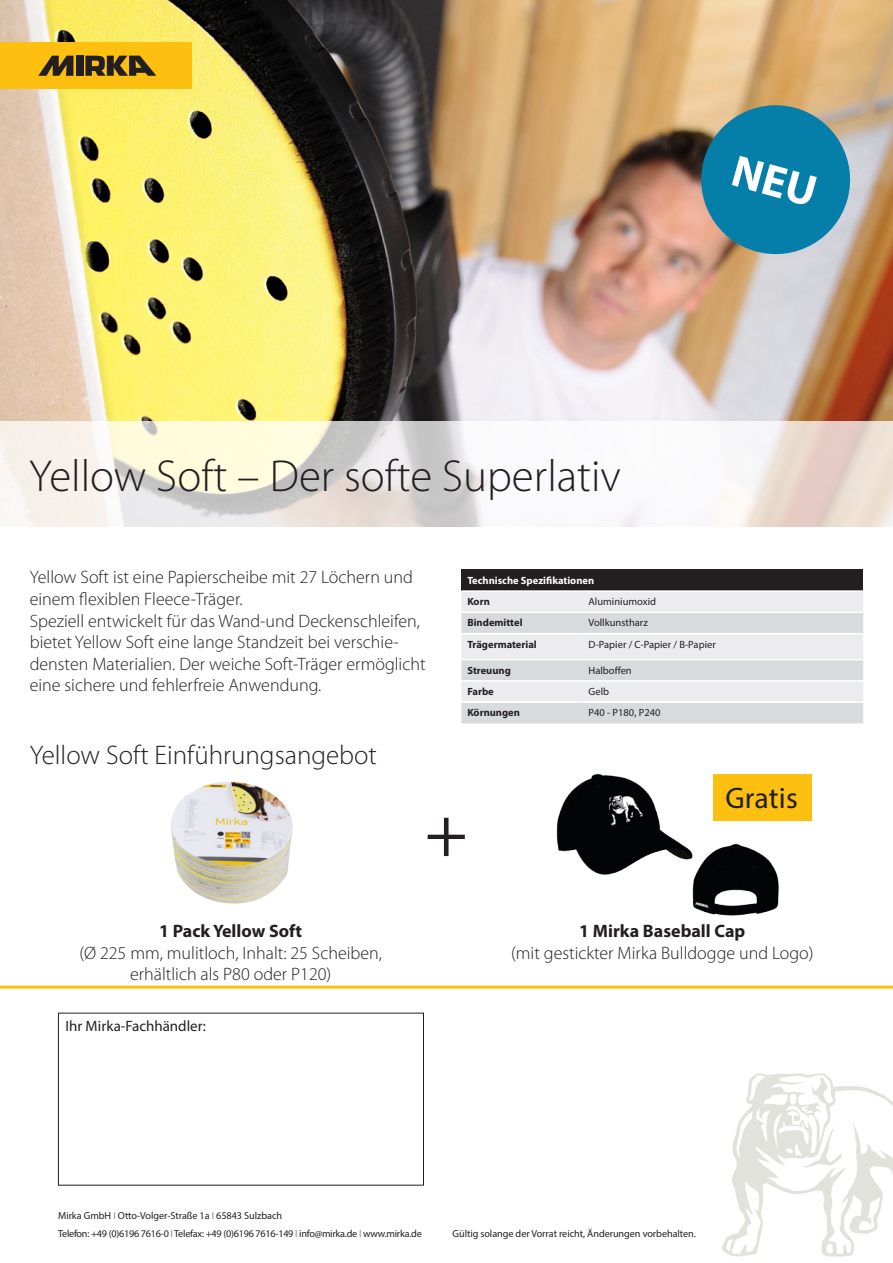
<style>
.page{position:relative;width:893px;height:1263px;background:#fff}
.page>*{position:absolute;margin:0;border:0;box-sizing:border-box;transform-origin:0 0}
.t1{font:72px "Myriad Pro";color:#231f20}
.t2{font:300 45px "Myriad Pro";color:#231f20}
.t3{font:29.85px "Myriad Pro";letter-spacing:.005em;color:#231f20}
.t4{font:300 27px "Myriad Pro";color:#231f20}
.t5{font:300 18px/21.6px "Myriad Pro";color:#231f20}
.t6{font:700 18px "Myriad Pro";color:#231f20}
.t7{font:15px "Myriad Pro";color:#231f20}
.t8{font:10.5px "Myriad Pro";color:#231f20}
.t9{font:700 10.5px "Myriad Pro";color:#231f20}
.t10{font:700 10.5px "Myriad Pro";color:#fff}
.t11{font:10.2px/18px "Myriad Pro";letter-spacing:-.025em;color:#231f20}
.t12{font:10.2px "Myriad Pro";letter-spacing:-.005em;color:#231f20}
.s1{color:#808285}
</style>
<div class="page">
<img style="left:556px;top:773px;width:246px;height:143px">
<img style="left:0;top:0;width:893px;height:421px">
<div style="left:0;top:43px;width:191px;height:46px;background:#fdc011"></div>
<svg style="left:38px;top:56px;width:35px;height:20px"></svg>
<div style="left:76px;top:56px;width:7px;height:20px;background:#231f20"></div>
<svg style="left:85px;top:56px;width:71px;height:20px"></svg>
<svg style="left:0;top:421px;width:893px;height:106px"></svg>
<div style="left:461px;top:570px;width:402px;height:21px;background:#231f20"></div>
<svg style="left:461px;top:592px;width:402px;height:131px;background:#e3e3e5"></svg>
<hr style="left:461px;top:590px;width:122px;height:2px;background:#fff">
<hr style="left:583px;top:590px;width:280px;height:2px;background:#fff">
<hr style="left:461px;top:612px;width:122px;height:1px;background:#fff">
<hr style="left:583px;top:612px;width:280px;height:1px;background:#fff">
<hr style="left:461px;top:633px;width:122px;height:1px;background:#fff">
<hr style="left:583px;top:633px;width:280px;height:1px;background:#fff">
<hr style="left:461px;top:659px;width:122px;height:1px;background:#fff">
<hr style="left:583px;top:659px;width:280px;height:1px;background:#fff">
<hr style="left:461px;top:680px;width:122px;height:2px;background:#fff">
<hr style="left:583px;top:680px;width:280px;height:2px;background:#fff">
<hr style="left:461px;top:701px;width:122px;height:2px;background:#fff">
<hr style="left:583px;top:701px;width:280px;height:2px;background:#fff">
<img style="left:171px;top:781px;width:122px;height:123px">
<div style="left:58px;top:1013px;width:366px;height:172px;border:1px solid #231f20"></div>
<svg style="left:722px;top:1073px;width:171px;height:184px"></svg>
<hr style="left:0;top:985px;width:893px;height:3px;background:#fdc011">
<div style="left:713px;top:774px;width:98px;height:46px;background:#fdc011"></div>
<svg style="left:693px;top:97px;width:165px;height:165px;background:#4c8fa2"></svg>
<h2 class="t2" style="left:29px;top:451px;width:593px">Yellow Soft – Der softe Superlativ</h2>
<p class="t5" style="left:30px;top:567px;width:397px">Yellow Soft ist eine Papierscheibe mit 27 Löchern und einem flexiblen Fleece-Träger.<br>Speziell entwickelt für das Wand-und Deckenschleifen, bietet Yellow Soft eine lange Standzeit bei verschie&shy;densten Materialien. Der weiche Soft-Träger ermöglicht eine sichere und fehlerfreie Anwendung.</p>
<p class="t10" style="left:467px;top:574px;width:128px">Technische Spezifikationen</p>
<p class="t9" style="left:467px;top:595px;width:24px">Korn</p>
<p class="t8" style="left:589px;top:595px;width:69px">Aluminiumoxid</p>
<p class="t9" style="left:467px;top:616px;width:57px">Bindemittel</p>
<p class="t8" style="left:589px;top:616px;width:61px">Vollkunstharz</p>
<p class="t9" style="left:467px;top:637px;width:71px">Trägermaterial</p>
<p class="t8" style="left:589px;top:637px;width:129px">D-Papier / C-Papier / B-Papier</p>
<p class="t9" style="left:467px;top:663px;width:45px">Streuung</p>
<p class="t8" style="left:589px;top:663px;width:45px">Halboffen</p>
<p class="t9" style="left:467px;top:684px;width:28px">Farbe</p>
<p class="t8" style="left:589px;top:685px;width:22px">Gelb</p>
<p class="t9" style="left:467px;top:706px;width:54px">Körnungen</p>
<p class="t8" style="left:589px;top:706px;width:73px">P40 - P180, P240</p>
<h3 class="t4" style="left:30px;top:740px;width:349px">Yellow Soft Einführungsangebot</h3>
<p class="t6" style="left:159px;top:919px;width:145px">1 Pack Yellow Soft</p>
<p class="t5" style="left:79px;top:942px;width:304px;text-align:center">(Ø 225 mm, mulitloch, Inhalt: 25 Scheiben, erhältlich als P80 oder P120)</p>
<p class="t7" style="left:65px;top:1017px;width:142px">Ihr Mirka-Fachhändler:</p>
<h1 class="t1" style="left:425px;top:787px;width:44px">+</h1>
<h3 class="t3" style="left:725px;top:779px;width:74px">Gratis</h3>
<p class="t6" style="left:579px;top:919px;width:168px">1 Mirka Baseball Cap</p>
<p class="t5" style="left:511px;top:942px;width:304px">(mit gestickter Mirka Bulldogge und Logo)</p>
<p class="t11" style="left:58px;top:1206px;width:365px">Mirka GmbH <span class="s1">I</span> Otto-Volger-Straße 1a <span class="s1">I</span> 65843 Sulzbach<br>Telefon: +49 (0)6196 7616-0 <span class="s1">I</span> Telefax: +49 (0)6196 7616-149 <span class="s1">I</span> info@mirka.de <span class="s1">I</span> www.mirka.de</p>
<p class="t12" style="left:453px;top:1228px;width:245px">Gültig solange der Vorrat reicht, Änderungen vorbehalten.</p>
</div>
